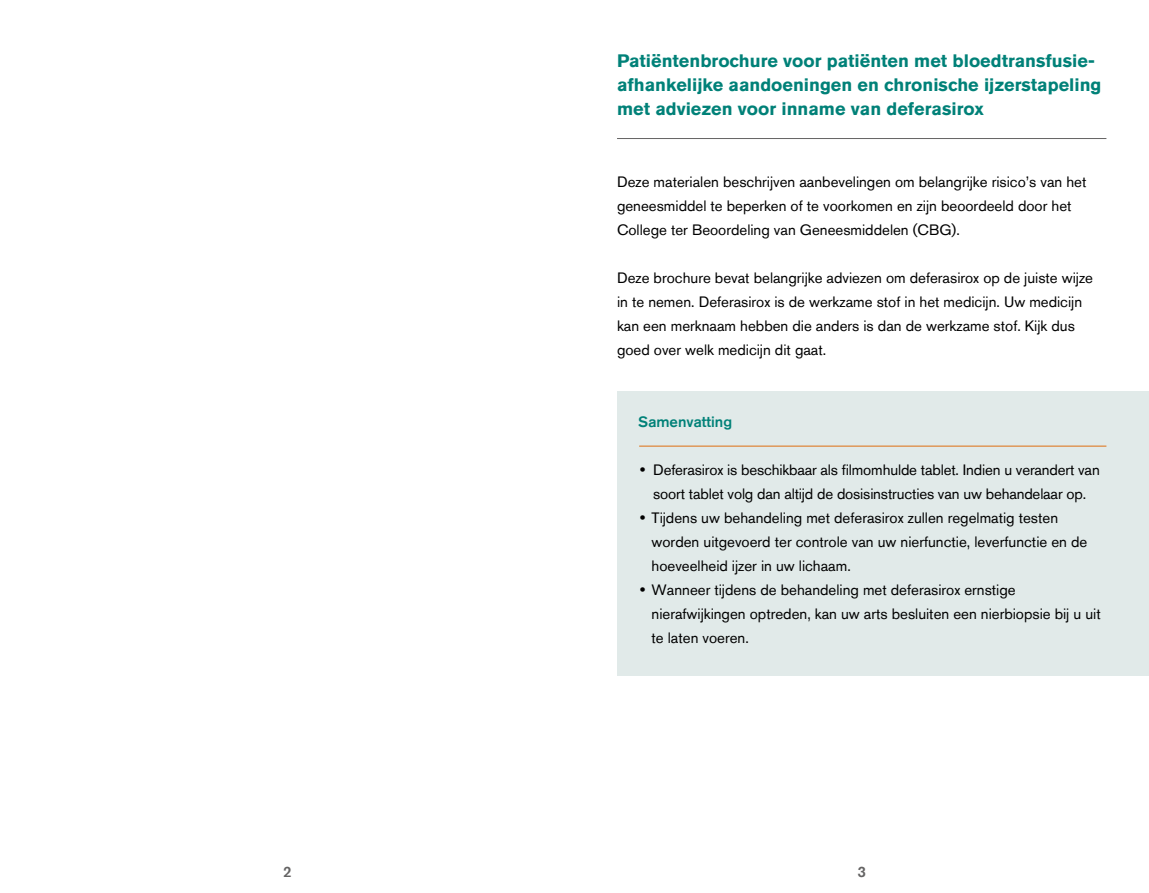
<style>
.page{position:relative;width:1149px;height:893px;background:#fff}
.page>*{position:absolute;margin:0;border:0;box-sizing:border-box;transform-origin:0 0}
.t1{font:700 18px/24px "Akzidenz Grotesk Std";color:#008178}
.t2{font:15px/24px "Akzidenz Grotesk Std";color:#000}
.t3{font:500 15px "Akzidenz Grotesk Std";color:#008178}
.t4{font:500 15px "Akzidenz Grotesk Std";color:#646363}
.s1{font-family:"Century Gothic"}
</style>
<div class="page">
<div style="left:617px;top:391px;width:531px;height:285px;background:#e1eae9"></div>
<hr style="left:617px;top:138px;width:489px;height:1px;background:#646363">
<hr style="left:639px;top:446px;width:467px;height:1px;background:#de6f11">
<p class="t1" style="left:617px;top:48px;width:486px">Patiëntenbrochure voor patiënten met bloedtransfusie&shy;afhankelijke aandoeningen en chronische ijzerstapeling met adviezen voor inname van deferasirox</p>
<p class="t2" style="left:617px;top:169px;width:471px">Deze materialen beschrijven aanbevelingen om belangrijke risico’s van het geneesmiddel te beperken of te voorkomen en zijn beoordeeld door het<br>College ter Beoordeling van Geneesmiddelen (CBG).</p>
<p class="t2" style="left:617px;top:265px;width:477px">Deze brochure bevat belangrijke adviezen om deferasirox op de juiste wijze in te nemen. Deferasirox is de werkzame stof in het medicijn. Uw medicijn kan een merknaam hebben die anders is dan de werkzame stof. Kijk dus goed over welk medicijn dit gaat.</p>
<p class="t3" style="left:638px;top:412px;width:95px">Samenvatting</p>
<p class="t2" style="left:638px;top:457px;width:463px;text-align:center"><span class="s1">•</span> Deferasirox is beschikbaar als filmomhulde tablet. Indien u verandert van soort tablet volg dan altijd de dosisinstructies van uw behandelaar op.</p>
<p class="t2" style="left:651px;top:505px;width:437px;text-indent:-13px"><span class="s1">•</span> Tijdens uw behandeling met deferasirox zullen regelmatig testen worden uitgevoerd ter controle van uw nierfunctie, leverfunctie en de hoeveelheid ijzer in uw lichaam.</p>
<p class="t2" style="left:651px;top:577px;width:450px;text-indent:-13px"><span class="s1">•</span> Wanneer tijdens de behandeling met deferasirox ernstige nierafwijkingen optreden, kan uw arts besluiten een nierbiopsie bij u uit te laten voeren.</p>
<p class="t4" style="left:283px;top:863px;width:10px">2</p>
<p class="t4" style="left:857px;top:863px;width:10px">3</p>
</div>
